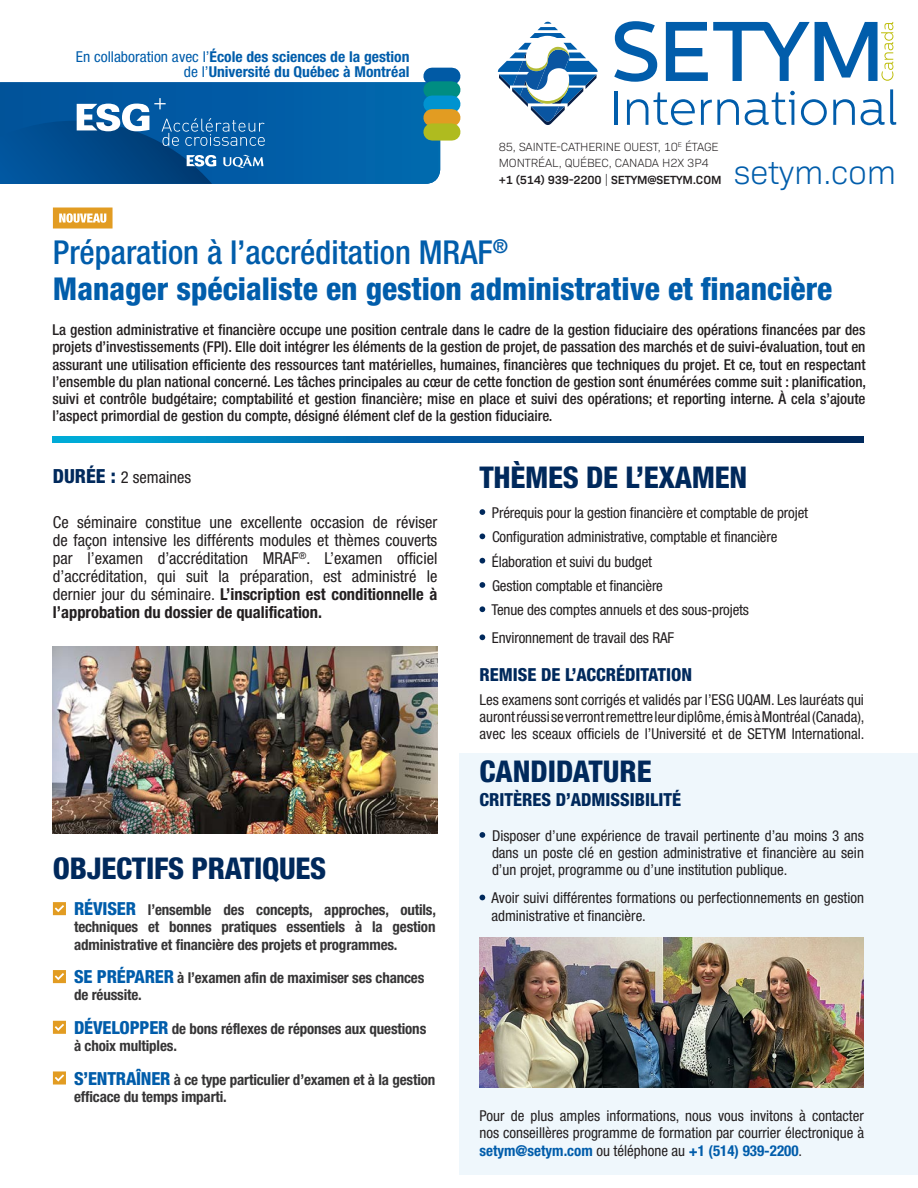
<style>
.page{position:relative;width:918px;height:1188px;background:#fff}
.page>*{position:absolute;margin:0;border:0;box-sizing:border-box;transform-origin:0 0}
.t1{font:300 33.75px "Bio Sans";letter-spacing:-.01em;color:#015dab}
.t2{font:500 condensed 33px "Helvetica Neue LT Std";color:#015dab}
.t3{font:800 condensed 31.5px "Helvetica Neue LT Std";color:#015dab}
.t4{font:800 condensed 30px "Helvetica Neue LT Std";letter-spacing:-.01em;color:#00295c}
.t5{font:800 condensed 18px "Helvetica Neue LT Std";color:#00295c}
.t6{font:condensed 16.5px/18px "Helvetica Neue LT Std";color:#231f20;text-align:justify}
.t7{font:condensed 15px/17.2px "Helvetica Neue LT Std";color:#231f20;text-align:justify}
.Body{font:500 condensed 15px/17.2px "Helvetica Neue LT Std";color:#231f20;text-align:justify}
.t8{font:700 condensed 15px/17.2px "Helvetica Neue LT Std";letter-spacing:-.01em;color:#363536}
.t9{font:700 condensed 15px/15px "Helvetica Neue LT Std";color:#015dab;text-align:right;scale:1.04 1}
.t10{font:300 12px/16.5px "Bio Sans";letter-spacing:-.01em;color:#231f20}
.s1{font-weight:400}
.s2{font-weight:600}
.s3{font-weight:800;font-size:19.5px;color:#00295c}
.s4{font-weight:700}
.s5{font-weight:800;font-size:18px;color:#015dab}
.s6{font-weight:800;font-size:18px;color:#015aa5}
.s7{font-weight:700;color:#015dab}
</style>
<div class="page">
<svg style="left:0;top:82px;width:440px;height:102px"></svg>
<div style="left:432px;top:68px;width:20px;height:17px;background:#015aa5"></div>
<div style="left:432px;top:81px;width:20px;height:17px;background:#008d82"></div>
<div style="left:432px;top:96px;width:20px;height:17px;background:#0093d0"></div>
<div style="left:432px;top:109px;width:20px;height:17px;background:#e29c22"></div>
<div style="left:432px;top:123px;width:20px;height:18px;background:#afbb1f"></div>
<svg style="left:498px;top:21px;width:100px;height:104px"></svg>
<svg style="left:614px;top:21px;width:43px;height:61px"></svg>
<hr style="left:615px;top:91px;width:3px;height:34px;background:#015dab">
<svg style="left:627px;top:92px;width:68px;height:33px"></svg>
<svg style="left:701px;top:99px;width:38px;height:26px"></svg>
<svg style="left:745px;top:91px;width:50px;height:34px"></svg>
<svg style="left:801px;top:99px;width:26px;height:26px"></svg>
<svg style="left:833px;top:99px;width:22px;height:26px"></svg>
<svg style="left:861px;top:89px;width:35px;height:36px"></svg>
<svg style="left:666px;top:22px;width:227px;height:59px"></svg>
<svg style="left:0;top:98px;width:265px;height:86px"></svg>
<svg style="left:480px;top:509px;width:5px;height:6px"></svg>
<svg style="left:480px;top:534px;width:5px;height:5px"></svg>
<svg style="left:480px;top:558px;width:5px;height:6px"></svg>
<svg style="left:480px;top:582px;width:5px;height:6px"></svg>
<svg style="left:480px;top:606px;width:5px;height:6px"></svg>
<svg style="left:480px;top:634px;width:5px;height:6px"></svg>
<img style="left:53px;top:647px;width:384px;height:187px">
<div style="left:459px;top:754px;width:459px;height:421px;background:#eff7fc"></div>
<svg style="left:53px;top:902px;width:13px;height:13px"></svg>
<svg style="left:53px;top:970px;width:13px;height:13px"></svg>
<svg style="left:53px;top:1021px;width:13px;height:13px"></svg>
<svg style="left:53px;top:1071px;width:13px;height:14px"></svg>
<svg style="left:480px;top:832px;width:5px;height:6px"></svg>
<svg style="left:480px;top:895px;width:5px;height:5px"></svg>
<svg style="left:53px;top:437px;width:811px;height:6px"></svg>
<img style="left:480px;top:937px;width:384px;height:150px">
<svg style="left:53px;top:208px;width:60px;height:21px"></svg>
<p class="t9" style="left:76px;top:49px;width:322px"><span class="s1">En collaboration avec l’</span>École des sciences de la gestion <span class="s1">de l’</span>Université du Québec à Montréal</p>
<p class="t10" style="left:499px;top:138px;width:224px">85, SAINTE-CATHERINE OUEST, 10<sup>E</sup> ÉTAGE<br>MONTRÉAL, QUÉBEC, CANADA H2X 3P4 <span class="s2">+1 (514) 939-2200</span> | <span class="s2">SETYM@SETYM.COM</span></p>
<h1 class="t1" style="left:734px;top:148px;width:164px">setym.com</h1>
<p class="t2" style="left:53px;top:232px;width:457px">Préparation à l’accréditation MRAF<sup>®</sup></p>
<p class="t3" style="left:53px;top:269px;width:781px">Manager spécialiste en gestion administrative et financière</p>
<p class="Body" style="left:52px;top:321px;width:815px">La gestion administrative et financière occupe une position centrale dans le cadre de la gestion fiduciaire des opérations financées par des projets d’investissements (FPI). Elle doit intégrer les éléments de la gestion de projet, de passation des marchés et de suivi-évaluation, tout en assurant une utilisation efficiente des ressources tant matérielles, humaines, financières que techniques du projet. Et ce, tout en respectant l’ensemble du plan national concerné. Les tâches principales au cœur de cette fonction de gestion sont énumérées comme suit : planification, suivi et contrôle budgétaire; comptabilité et gestion financière; mise en place et suivi des opérations; et reporting interne. À cela s’ajoute l’aspect primordial de gestion du compte, désigné élément clef de la gestion fiduciaire.</p>
<p class="t6" style="left:53px;top:468px;width:140px"><span class="s3">DURÉE :</span> 2 semaines</p>
<p class="t6" style="left:53px;top:513px;width:386px">Ce séminaire constitue une excellente occasion de réviser de façon intensive les différents modules et thèmes couverts par l’examen d’accréditation MRAF<sup>®</sup>. L’examen officiel d’accréditation, qui suit la préparation, est administré le dernier jour du séminaire. <span class="s4">L’inscription est conditionnelle à l’approbation du dossier de qualification.</span></p>
<p class="t4" style="left:53px;top:850px;width:275px">OBJECTIFS PRATIQUES</p>
<p class="t8" style="left:74px;top:901px;width:363px;text-align:justify"><span class="s5">RÉVISER</span> l’ensemble des concepts, approches, outils, techniques et bonnes pratiques essentiels à la gestion administrative et financière des projets et programmes.</p>
<p class="t8" style="left:74px;top:969px;width:352px"><span class="s5">SE PRÉPARER</span> à l’examen afin de maximiser ses chances de réussite.</p>
<p class="t8" style="left:74px;top:1020px;width:354px"><span class="s5">DÉVELOPPER</span> de bons réflexes de réponses aux questions à choix multiples.</p>
<p class="t8" style="left:74px;top:1070px;width:363px"><span class="s6">S’</span><span class="s5">ENTRAÎNER</span> à ce type particulier d’examen et à la gestion efficace du temps imparti.</p>
<p class="t4" style="left:480px;top:458px;width:269px">THÈMES DE L’EXAMEN</p>
<p class="t7" style="left:492px;top:504px;width:318px">Prérequis pour la gestion financière et comptable de projet</p>
<p class="t7" style="left:492px;top:528px;width:287px">Configuration administrative, comptable et financière</p>
<p class="t7" style="left:492px;top:553px;width:162px">Élaboration et suivi du budget</p>
<p class="t7" style="left:492px;top:577px;width:172px">Gestion comptable et financière</p>
<p class="t7" style="left:491px;top:601px;width:259px">Tenue des comptes annuels et des sous-projets</p>
<p class="t7" style="left:492px;top:629px;width:184px">Environnement de travail des RAF</p>
<p class="t5" style="left:480px;top:663px;width:214px">REMISE DE L’ACCRÉDITATION</p>
<p class="t7" style="left:480px;top:691px;width:387px">Les examens sont corrigés et validés par l’ESG UQAM. Les lauréats qui auront réussi se verront remettre leur diplôme, émis à Montréal (Canada), avec les sceaux officiels de l’Université et de SETYM International.</p>
<p class="t4" style="left:480px;top:753px;width:174px">CANDIDATURE</p>
<p class="t5" style="left:480px;top:788px;width:203px">CRITÈRES D’ADMISSIBILITÉ</p>
<p class="t7" style="left:492px;top:827px;width:374px">Disposer d’une expérience de travail pertinente d’au moins 3 ans dans un poste clé en gestion administrative et financière au sein d’un projet, programme ou d’une institution publique.</p>
<p class="t7" style="left:491px;top:889px;width:374px">Avoir suivi différentes formations ou perfectionnements en gestion administrative et financière.</p>
<p class="t7" style="left:480px;top:1107px;width:386px">Pour de plus amples informations, nous vous invitons à contacter nos conseillères programme de formation par courrier électronique à <span class="s7">setym@setym.com</span> ou téléphone au <span class="s7">+1 (514) 939-2200</span>.</p>
</div>
